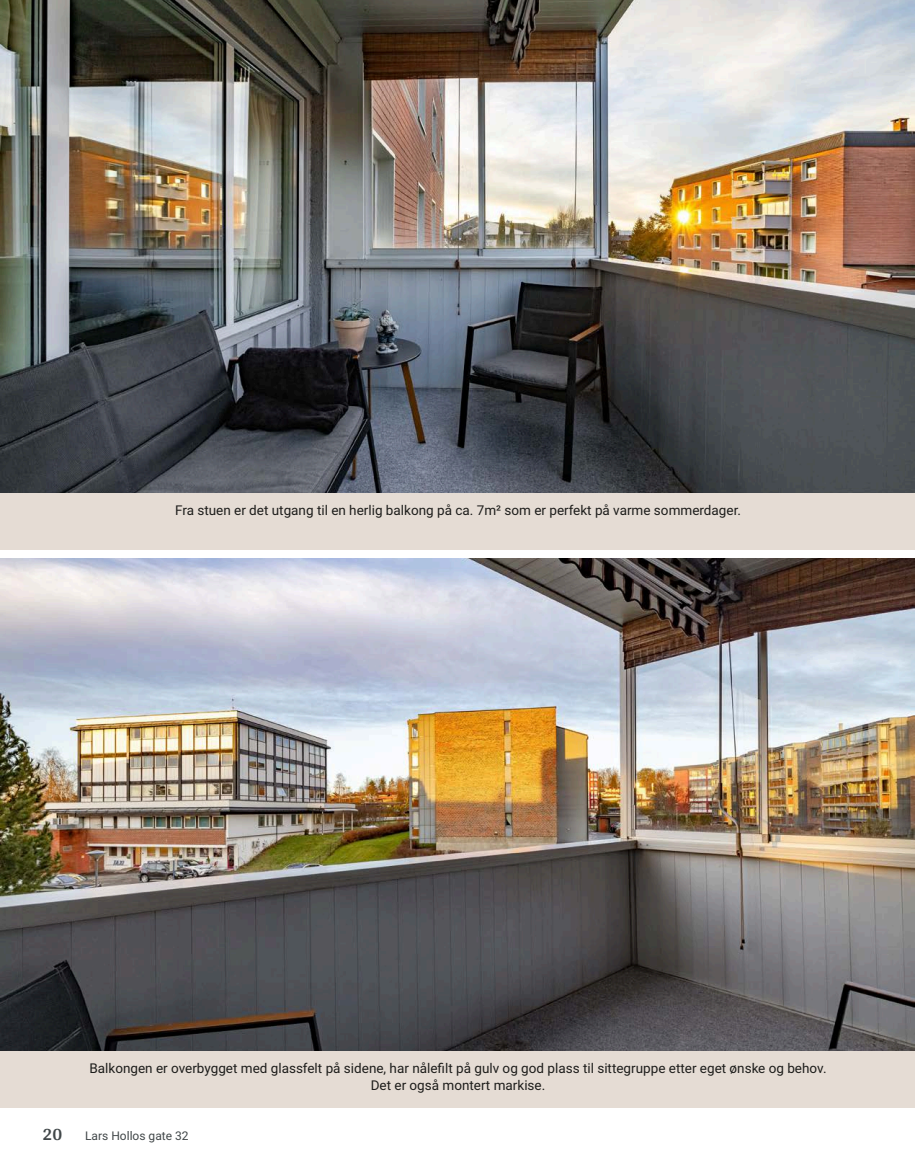
<style>
.page{position:relative;width:915px;height:1172px;background:#fff}
.page>*{position:absolute;margin:0;border:0;box-sizing:border-box;transform-origin:0 0}
.t1{font:700 18px "Arya";color:#414749}
.t2{font:13.5px/16.5px "Roboto Vitec";color:#1d1d1b;text-align:center}
.t3{font:12px "Roboto Vitec";color:#414749}
</style>
<div class="page">
<div style="left:0;top:492px;width:914px;height:58px;background:#e5dcd4"></div>
<div style="left:0;top:1050px;width:914px;height:58px;background:#e5dcd4"></div>
<img style="left:0;top:0;width:914px;height:492px">
<img style="left:0;top:558px;width:914px;height:492px">
<p class="t2" style="left:175px;top:501px;width:567px">Fra stuen er det utgang til en herlig balkong på ca. 7m² som er perfekt på varme sommerdager.</p>
<p class="t2" style="left:89px;top:1060px;width:738px">Balkongen er overbygget med glassfelt på sidene, har nålefilt på gulv og god plass til sittegruppe etter eget ønske og behov.<br>Det er også montert markise.</p>
<h1 class="t1" style="left:43px;top:1123px;width:21px">20</h1>
<p class="t3" style="left:85px;top:1127px;width:105px">Lars Hollos gate 32</p>
</div>
